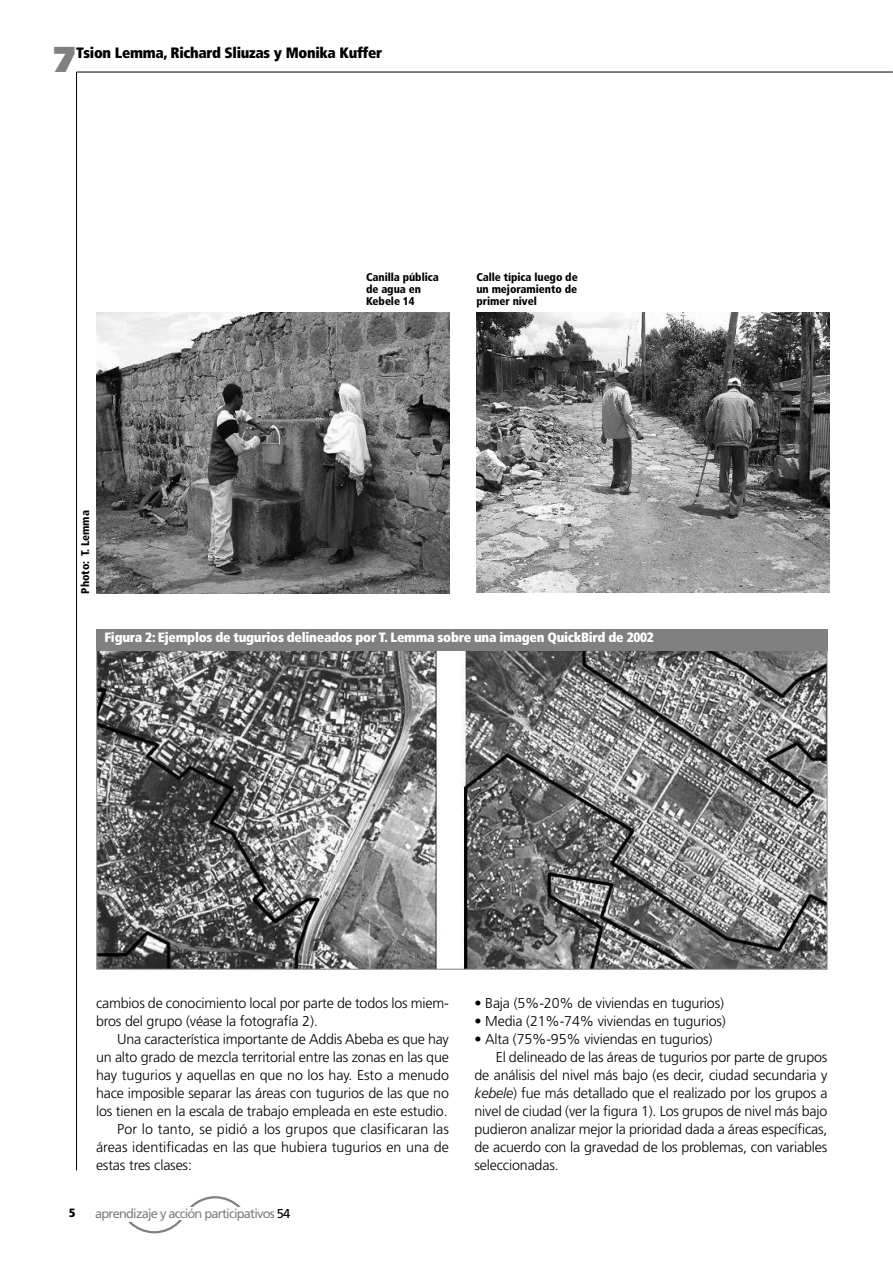
<style>
.page{position:relative;width:893px;height:1263px;background:#fff}
.page>*{position:absolute;margin:0;border:0;box-sizing:border-box;transform-origin:0 0}
.t1{font:900 36px "Frutiger";color:#808080}
.t2{font:900 condensed 15px "Frutiger";letter-spacing:-.02em;color:#000}
.t3{font:300 14.25px/18px "Frutiger";letter-spacing:-.01em;color:#000}
.t4{font:900 condensed 13.5px "Frutiger";letter-spacing:-.02em;color:#fff}
.t5{font:12.9px "Frutiger";letter-spacing:-.06em;color:#808080}
.t6{font:900 condensed 12px "Frutiger";color:#000}
.t7{font:900 condensed 11.25px/12px "Frutiger";letter-spacing:-.005em;color:#000}
.s1{color:#000}
.s2{font-style:italic}
</style>
<div class="page">
<hr style="left:77px;top:72px;width:816px;height:1px;background:#000">
<hr style="left:76px;top:72px;width:1px;height:1098px;background:#000">
<svg style="left:128px;top:1196px;width:113px;height:38px"></svg>
<hr style="left:238px;top:1207px;width:10px;height:4px;background:#fff">
<div style="left:184px;top:1207px;width:10px;height:7px;background:#fff"></div>
<hr style="left:176px;top:1216px;width:10px;height:4px;background:#fff">
<div style="left:124px;top:1216px;width:11px;height:6px;background:#fff"></div>
<img style="left:96px;top:313px;width:353px;height:281px">
<img style="left:476px;top:313px;width:353px;height:280px">
<img style="left:98px;top:652px;width:727px;height:315px">
<div style="left:96px;top:629px;width:731px;height:21px;background:#808080"></div>
<p class="t2" style="left:76px;top:47px;width:308px">Tsion Lemma, Richard Sliuzas y Monika Kuffer</p>
<h1 class="t1" style="left:54px;top:45px;width:23px">7</h1>
<p class="t7" style="left:366px;top:272px;width:74px">Canilla pública de agua en<br>Kebele 14</p>
<p class="t7" style="left:476px;top:272px;width:103px;text-align:justify">Calle típica luego de un mejoramiento de primer nivel</p>
<p class="t7" style="left:80px;top:593px;width:85px;rotate:-90deg">Photo: T. Lemma</p>
<p class="t4" style="left:105px;top:632px;width:551px">Figura 2: Ejemplos de tugurios delineados por T. Lemma sobre una imagen QuickBird de 2002</p>
<p class="t3" style="left:96px;top:995px;width:354px">cambios de conocimiento local por parte de todos los miem&shy;bros del grupo (véase la fotografía 2).</p>
<p class="t3" style="left:117px;top:1031px;width:333px">Una característica importante de Addis Abeba es que hay</p>
<p class="t3" style="left:96px;top:1049px;width:354px">un alto grado de mezcla territorial entre las zonas en las que</p>
<p class="t3" style="left:96px;top:1067px;width:354px">hay tugurios y aquellas en que no los hay. Esto a menudo</p>
<p class="t3" style="left:96px;top:1085px;width:354px">hace imposible separar las áreas con tugurios de las que no</p>
<p class="t3" style="left:96px;top:1103px;width:353px">los tienen en la escala de trabajo empleada en este estudio.</p>
<p class="t3" style="left:117px;top:1121px;width:333px">Por lo tanto, se pidió a los grupos que clasificaran las</p>
<p class="t3" style="left:96px;top:1139px;width:354px">áreas identificadas en las que hubiera tugurios en una de</p>
<p class="t3" style="left:96px;top:1157px;width:97px">estas tres clases:</p>
<p class="t6" style="left:69px;top:1208px;width:8px">5</p>
<p class="t5" style="left:95px;top:1208px;width:197px">aprendizaje y acción participativos <span class="s1">54</span></p>
<p class="t3" style="left:474px;top:995px;width:251px">• Baja (5%-20% de viviendas en tugurios)</p>
<p class="t3" style="left:474px;top:1013px;width:253px">• Media (21%-74% viviendas en tugurios)</p>
<p class="t3" style="left:474px;top:1031px;width:239px">• Alta (75%-95% viviendas en tugurios)</p>
<p class="t3" style="left:496px;top:1049px;width:333px">El delineado de las áreas de tugurios por parte de grupos</p>
<p class="t3" style="left:474px;top:1067px;width:354px">de análisis del nivel más bajo (es decir, ciudad secundaria y</p>
<p class="t3" style="left:474px;top:1085px;width:354px"><span class="s2">kebele</span>) fue más detallado que el realizado por los grupos a</p>
<p class="t3" style="left:474px;top:1103px;width:355px">nivel de ciudad (ver la figura 1). Los grupos de nivel más bajo</p>
<p class="t3" style="left:474px;top:1121px;width:354px">pudieron analizar mejor la prioridad dada a áreas específicas,</p>
<p class="t3" style="left:474px;top:1139px;width:354px">de acuerdo con la gravedad de los problemas, con variables</p>
<p class="t3" style="left:474px;top:1157px;width:86px">seleccionadas.</p>
</div>
